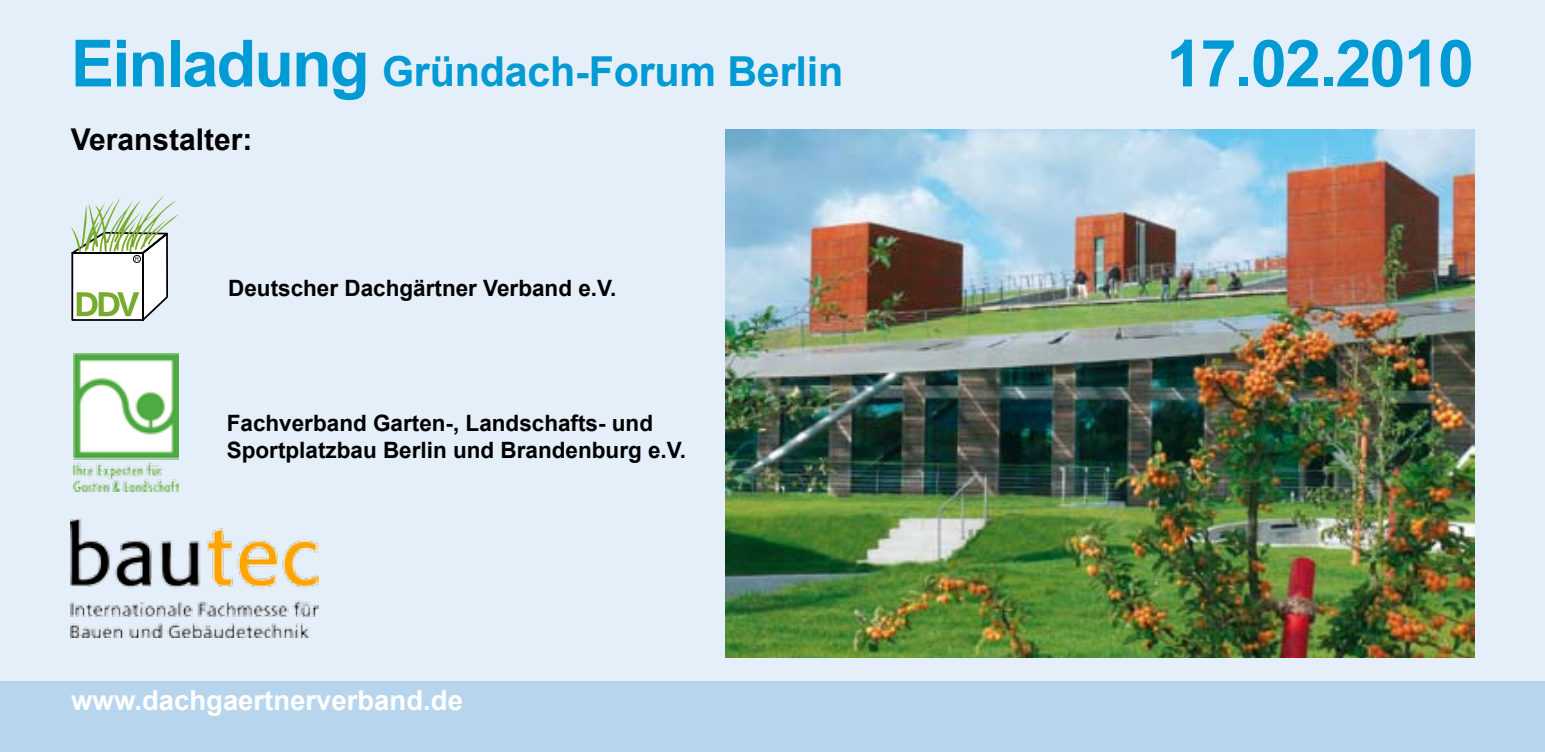
<style>
.page{position:relative;width:1545px;height:752px;background:#fff}
.page>*{position:absolute;margin:0;border:0;box-sizing:border-box;transform-origin:0 0}
.t1{font:700 65px "Arial";letter-spacing:-.03em;color:#009bd4}
.t2{font:700 41.25px "Arial";letter-spacing:-.005em;color:#009bd4}
.t3{font:700 30px "Arial";color:#000}
.t4{font:700 27.5px "Arial";color:#fff}
.t5{font:700 22.5px/27px "Arial";color:#000}
.s1{font-size:65px}
</style>
<div class="page">
<div style="left:0;top:0;width:1545px;height:751px;background:#e5eff9"></div>
<svg style="left:71px;top:195px;width:108px;height:126px"></svg>
<div style="left:0;top:680px;width:1545px;height:71px;background:#b7d6ee"></div>
<img style="left:71px;top:518px;width:248px;height:119px">
<img style="left:726px;top:129px;width:748px;height:528px">
<img style="left:73px;top:353px;width:105px;height:138px">
<h2 class="t2" style="left:71px;top:45px;width:774px"><span class="s1">Einladung</span> Gründach-Forum Berlin</h2>
<h1 class="t1" style="left:1166px;top:21px;width:309px">17.02.2010</h1>
<h3 class="t3" style="left:71px;top:119px;width:183px">Veranstalter:</h3>
<p class="t5" style="left:228px;top:275px;width:390px">Deutscher Dachgärtner Verband e.V.</p>
<p class="t5" style="left:227px;top:410px;width:461px">Fachverband Garten-, Landschafts- und<br>Sportplatzbau Berlin und Brandenburg e.V.</p>
<p class="t4" style="left:71px;top:681px;width:393px">www.dachgaertnerverband.de</p>
</div>
